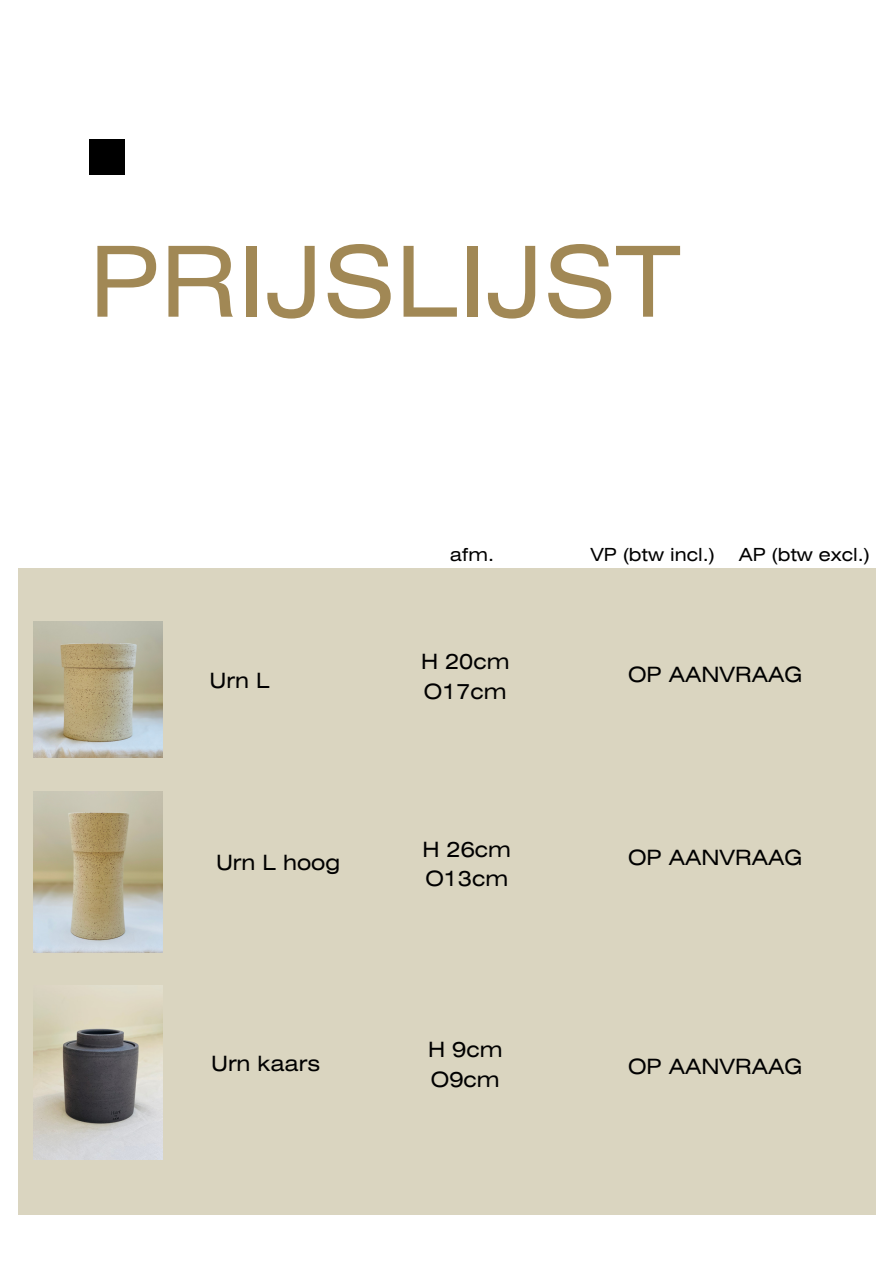
<style>
.page{position:relative;width:893px;height:1264px;background:#fff}
.page>*{position:absolute;margin:0;border:0;box-sizing:border-box;transform-origin:0 0}
.t1{font:97.5px "Helios Ext";color:#a18855}
.t2{font:21px/29.2px "Helios Ext";color:#000}
.t3{font:18px "Helios Ext";color:#000}
</style>
<div class="page">
<div style="left:89px;top:140px;width:36px;height:35px;background:#000"></div>
<div style="left:18px;top:568px;width:857px;height:646px;background:#dad5c0"></div>
<img style="left:33px;top:791px;width:129px;height:161px">
<img style="left:33px;top:621px;width:129px;height:136px">
<img style="left:33px;top:985px;width:129px;height:174px">
<p class="t1" style="left:89px;top:246px;width:592px">PRIJSLIJST</p>
<h3 class="t3" style="left:449px;top:548px;width:46px">afm.</h3>
<h3 class="t3" style="left:590px;top:548px;width:126px">VP (btw incl.)</h3>
<h3 class="t3" style="left:738px;top:548px;width:132px">AP (btw excl.)</h3>
<p class="t2" style="left:209px;top:667px;width:61px">Urn L</p>
<h3 class="t2" style="left:421px;top:649px;width:90px">H 20cm<br>O17cm</h3>
<h3 class="t2" style="left:628px;top:662px;width:176px">OP AANVRAAG</h3>
<p class="t2" style="left:216px;top:849px;width:126px">Urn L hoog</p>
<h3 class="t2" style="left:422px;top:836px;width:90px">H 26cm<br>O13cm</h3>
<h2 class="t2" style="left:628px;top:844px;width:176px">OP AANVRAAG</h2>
<h3 class="t2" style="left:211px;top:1050px;width:110px">Urn kaars</h3>
<h3 class="t2" style="left:428px;top:1036px;width:76px">H 9cm<br>O9cm</h3>
<h2 class="t2" style="left:628px;top:1053px;width:176px">OP AANVRAAG</h2>
</div>
